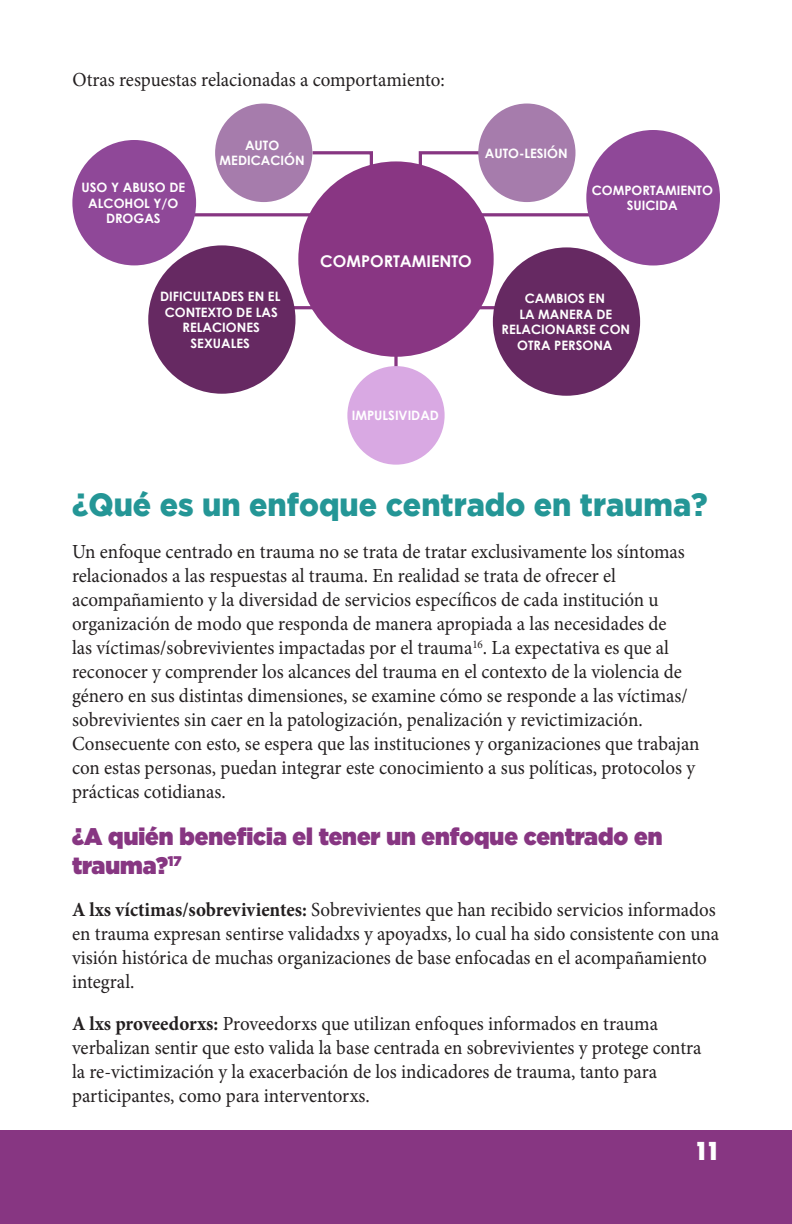
<style>
.page{position:relative;width:792px;height:1224px;background:#fff}
.page>*{position:absolute;margin:0;border:0;box-sizing:border-box;transform-origin:0 0}
.t1{font:900 32px "Gotham";color:#249696;scale:.95 1}
.t2{font:900 24px/28.8px "Gotham";color:#873682;scale:.95 1}
.t3{font:800 condensed 24px "Futura";color:#fff}
.Body{font:20px/24px "Minion Pro";color:#231f20;scale:.95 1}
.t4{font:700 16.2px "Century Gothic";color:#fff}
.t5{font:700 13px/15.6px "Century Gothic";color:#fff;text-align:center}
.s1{font-weight:700}
</style>
<div class="page">
<div style="left:0;top:1130px;width:792px;height:94px;background:#873682"></div>
<svg style="left:394px;top:357px;width:4px;height:9px"></svg>
<svg style="left:418px;top:151px;width:64px;height:21px"></svg>
<svg style="left:309px;top:150px;width:64px;height:21px"></svg>
<hr style="left:283px;top:306px;width:229px;height:3px;background:#873682">
<hr style="left:179px;top:213px;width:438px;height:3px;background:#873682">
<div style="left:298px;top:161px;width:196px;height:196px;background:#893683;border-radius:50%"></div>
<div style="left:347px;top:366px;width:98px;height:99px;background:#d9a9e3;border-radius:50%"></div>
<div style="left:478px;top:104px;width:98px;height:98px;background:#a67cac;border-radius:50%"></div>
<div style="left:72px;top:140px;width:124px;height:125px;background:#8f4898;border-radius:50%"></div>
<div style="left:586px;top:130px;width:134px;height:136px;background:#8f4898;border-radius:50%"></div>
<div style="left:215px;top:104px;width:97px;height:98px;background:#a67cac;border-radius:50%"></div>
<div style="left:493px;top:247px;width:147px;height:149px;background:#662962;border-radius:50%"></div>
<div style="left:148px;top:245px;width:148px;height:149px;background:#662962;border-radius:50%"></div>
<p class="Body" style="left:72px;top:68px;width:394px">Otras respuestas relacionadas a comportamiento:</p>
<p class="t5" style="left:220px;top:137px;width:87px">AUTO<br>MEDICACIÓN</p>
<p class="t5" style="left:485px;top:145px;width:84px">AUTO-LESIÓN</p>
<p class="t5" style="left:82px;top:179px;width:105px">USO Y ABUSO DE<br>ALCOHOL Y/O<br>DROGAS</p>
<p class="t5" style="left:592px;top:182px;width:123px">COMPORTAMIENTO<br>SUICIDA</p>
<p class="t5" style="left:160px;top:288px;width:122px">DIFICULTADES EN EL<br>CONTEXTO DE LAS<br>RELACIONES</p>
<p class="t5" style="left:191px;top:335px;width:61px">SEXUALES</p>
<p class="t4" style="left:320px;top:251px;width:153px">COMPORTAMIENTO</p>
<p class="t5" style="left:352px;top:407px;width:89px">IMPULSIVIDAD</p>
<p class="t5" style="left:502px;top:290px;width:130px">CAMBIOS EN<br>LA MANERA DE<br>RELACIONARSE CON<br>OTRA PERSONA</p>
<h1 class="t1" style="left:72px;top:486px;width:671px">¿Qué es un enfoque centrado en trauma?</h1>
<p class="Body" style="left:72px;top:540px;width:662px">Un enfoque centrado en trauma no se trata de tratar exclusivamente los síntomas relacionados a las respuestas al trauma. En realidad se trata de ofrecer el acompañamiento y la diversidad de servicios específicos de cada institución u organización de modo que responda de manera apropiada a las necesidades de<br>las víctimas/sobrevivientes impactadas por el trauma<sup>16</sup>. La expectativa es que al reconocer y comprender los alcances del trauma en el contexto de la violencia de género en sus distintas dimensiones, se examine cómo se responde a las víctimas/ sobrevivientes sin caer en la patologización, penalización y revictimización.<br>Consecuente con esto, se espera que las instituciones y organizaciones que trabajan con estas personas, puedan integrar este conocimiento a sus políticas, protocolos y prácticas cotidianas.</p>
<h2 class="t2" style="left:72px;top:822px;width:623px">¿A quién beneficia el tener un enfoque centrado en trauma?<sup>17</sup></h2>
<p class="Body" style="left:72px;top:898px;width:683px"><span class="s1">A lxs víctimas/sobrevivientes:</span> Sobrevivientes que han recibido servicios informados en trauma expresan sentirse validadxs y apoyadxs, lo cual ha sido consistente con una visión histórica de muchas organizaciones de base enfocadas en el acompañamiento integral.</p>
<p class="Body" style="left:72px;top:1012px;width:664px"><span class="s1">A lxs proveedorxs:</span> Proveedorxs que utilizan enfoques informados en trauma verbalizan sentir que esto valida la base centrada en sobrevivientes y protege contra la re-victimización y la exacerbación de los indicadores de trauma, tanto para participantes, como para interventorxs.</p>
<p class="t3" style="left:694px;top:1135px;width:28px">11</p>
</div>
